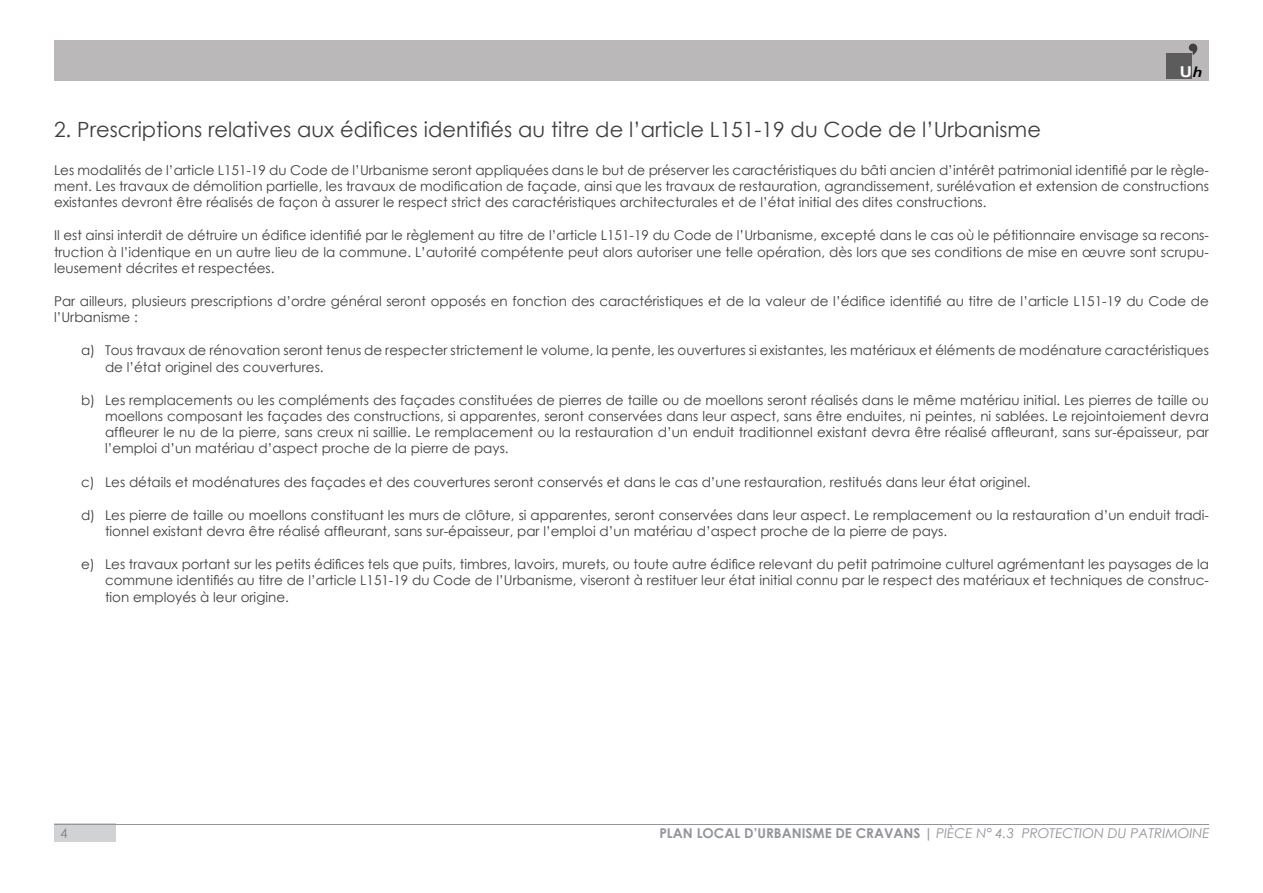
<style>
.page{position:relative;width:1263px;height:893px;background:#fff}
.page>*{position:absolute;margin:0;border:0;box-sizing:border-box;transform-origin:0 0}
.UH_TITRE2{font:21px "Century Gothic";color:#3e3e3f}
.t1{font:700 15px "Arial";color:#fff;scale:1.14 1}
.UH_PARAGRAPHE{font:13.5px/16.2px "Century Gothic";color:#3e3e3f;text-align:justify}
.t2{font:italic 13.5px "Century Gothic";color:#939598}
.t3{font:13.5px "Century Gothic";color:#848383}
.s1{font-family:"Corbel";font-style:italic;color:#000}
.s2{font-weight:700;font-style:normal}
</style>
<div class="page">
<div style="left:54px;top:41px;width:1155px;height:40px;background:#bbb8b9"></div>
<svg style="left:1189px;top:44px;width:8px;height:11px"></svg>
<div style="left:1167px;top:53px;width:25px;height:25px;background:#5c5c5c"></div>
<div style="left:54px;top:824px;width:61px;height:18px;background:#d1d2d4"></div>
<hr style="left:54px;top:824px;width:1155px;height:1px;background:#939598">
<p class="t1" style="left:1180px;top:61px;width:21px">U<span class="s1">h</span></p>
<p class="UH_TITRE2" style="left:54px;top:115px;width:988px">2. Prescriptions relatives aux édifices identifiés au titre de l’article L151-19 du Code de l’Urbanisme</p>
<p class="UH_PARAGRAPHE" style="left:54px;top:162px;width:1156px">Les modalités de l’article L151-19 du Code de l’Urbanisme seront appliquées dans le but de préserver les caractéristiques du bâti ancien d’intérêt patrimonial identifié par le règle&shy;ment. Les travaux de démolition partielle, les travaux de modification de façade, ainsi que les travaux de restauration, agrandissement, surélévation et extension de constructions existantes devront être réalisés de façon à assurer le respect strict des caractéristiques architecturales et de l’état initial des dites constructions.</p>
<p class="UH_PARAGRAPHE" style="left:54px;top:227px;width:1156px">Il est ainsi interdit de détruire un édifice identifié par le règlement au titre de l’article L151-19 du Code de l’Urbanisme, excepté dans le cas où le pétitionnaire envisage sa recons&shy;truction à l’identique en un autre lieu de la commune. L’autorité compétente peut alors autoriser une telle opération, dès lors que ses conditions de mise en œuvre sont scrupu&shy;leusement décrites et respectées.</p>
<p class="UH_PARAGRAPHE" style="left:54px;top:293px;width:1156px">Par ailleurs, plusieurs prescriptions d’ordre général seront opposés en fonction des caractéristiques et de la valeur de l’édifice identifié au titre de l’article L151-19 du Code de l’Urbanisme :</p>
<p class="UH_PARAGRAPHE" style="left:105px;top:342px;width:1105px;text-indent:-24px">a) Tous travaux de rénovation seront tenus de respecter strictement le volume, la pente, les ouvertures si existantes, les matériaux et éléments de modénature caractéristiques de l’état originel des couvertures.</p>
<p class="UH_PARAGRAPHE" style="left:105px;top:392px;width:1105px;text-indent:-24px">b) Les remplacements ou les compléments des façades constituées de pierres de taille ou de moellons seront réalisés dans le même matériau initial. Les pierres de taille ou moellons composant les façades des constructions, si apparentes, seront conservées dans leur aspect, sans être enduites, ni peintes, ni sablées. Le rejointoiement devra affleurer le nu de la pierre, sans creux ni saillie. Le remplacement ou la restauration d’un enduit traditionnel existant devra être réalisé affleurant, sans sur-épaisseur, par l’emploi d’un matériau d’aspect proche de la pierre de pays.</p>
<p class="UH_PARAGRAPHE" style="left:81px;top:473px;width:951px">c) Les détails et modénatures des façades et des couvertures seront conservés et dans le cas d’une restauration, restitués dans leur état originel.</p>
<p class="UH_PARAGRAPHE" style="left:105px;top:507px;width:1105px;text-indent:-24px">d) Les pierre de taille ou moellons constituant les murs de clôture, si apparentes, seront conservées dans leur aspect. Le remplacement ou la restauration d’un enduit tradi&shy;tionnel existant devra être réalisé affleurant, sans sur-épaisseur, par l’emploi d’un matériau d’aspect proche de la pierre de pays.</p>
<p class="UH_PARAGRAPHE" style="left:105px;top:556px;width:1105px;text-indent:-24px">e) Les travaux portant sur les petits édifices tels que puits, timbres, lavoirs, murets, ou toute autre édifice relevant du petit patrimoine culturel agrémentant les paysages de la commune identifiés au titre de l’article L151-19 du Code de l’Urbanisme, viseront à restituer leur état initial connu par le respect des matériaux et techniques de construc&shy;tion employés à leur origine.</p>
<p class="t3" style="left:60px;top:824px;width:9px">4</p>
<p class="t2" style="left:659px;top:824px;width:552px"><span class="s2">PLAN LOCAL D’URBANISME DE CRAVANS |</span> PIÈCE N° 4.3 PROTECTION DU PATRIMOINE</p>
</div>
